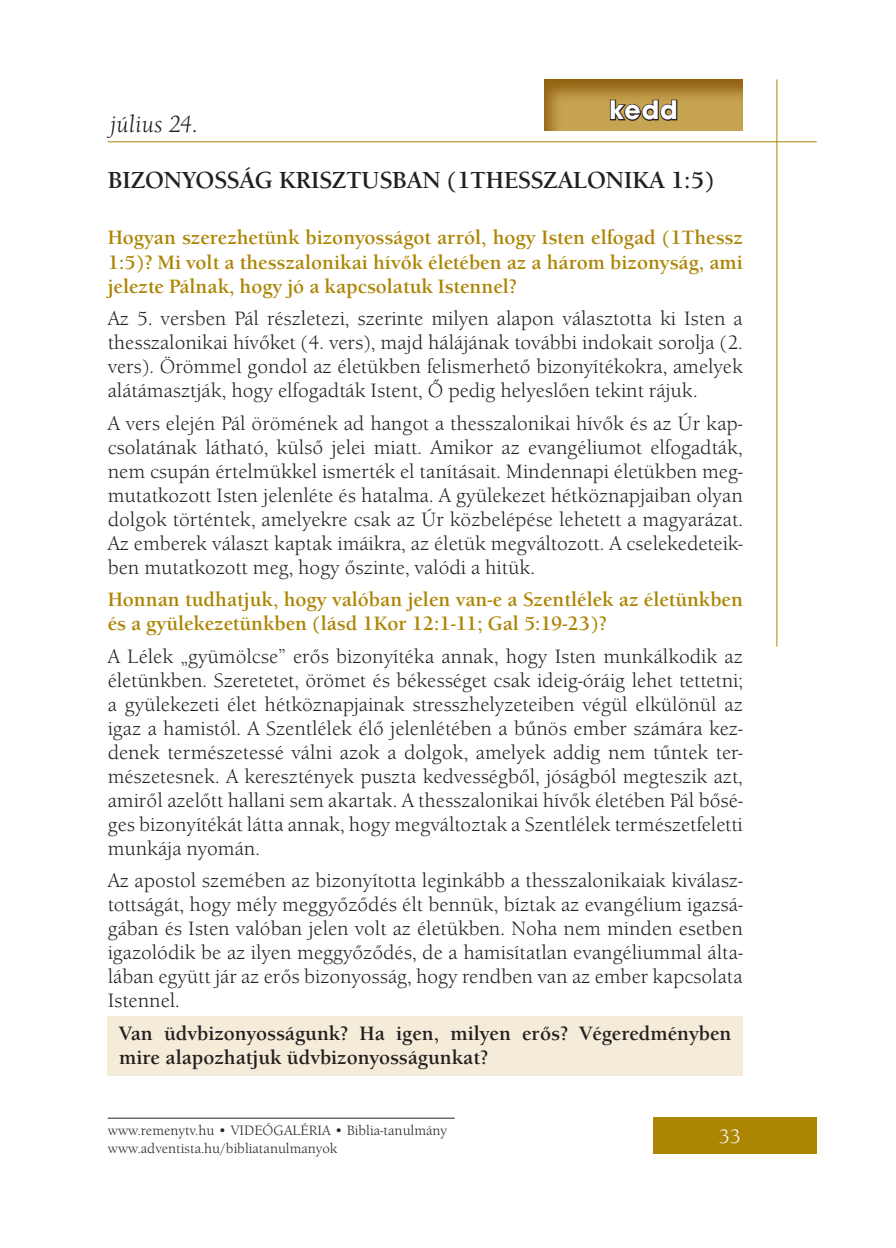
<style>
.page{position:relative;width:896px;height:1248px;background:#fff}
.page>*{position:absolute;margin:0;border:0;box-sizing:border-box;transform-origin:0 0}
.t1{font:700 28px "Avant Gar Got Itc TEE";color:#fff}
.t2{font:700 24px "Berkeley Old Sty Itc TEE";color:#231f20}
.t3{font:italic 24px "Berkeley Old Sty Itc TEE";color:#231f20}
.t4{font:20px/24px "Berkeley Old Sty Itc TEE";color:#231f20;text-align:justify}
.t5{font:700 20px/24px "Berkeley Old Sty Itc TEE";color:#ad8504;text-align:justify}
.t6{font:700 20px/24px "Berkeley Old Sty Itc TEE";color:#231f20}
.t7{font:20px "Berkeley Old Sty Itc TEE";color:#fff}
.t8{font:14px/18px "Berkeley Old Sty Itc TEE";color:#231f20}
</style>
<div class="page">
<div style="left:653px;top:1117px;width:163px;height:36px;background:#ad8504"></div>
<hr style="left:108px;top:141px;width:708px;height:1px;background:#ad8504">
<hr style="left:776px;top:79px;width:1px;height:567px;background:#ad8504">
<hr style="left:108px;top:1117px;width:346px;height:1px;background:#231f20">
<div style="left:108px;top:1016px;width:635px;height:60px;background:#f4ecd8"></div>
<svg style="left:544px;top:79px;width:199px;height:52px;background:#b58f3c"></svg>
<svg style="left:609px;top:99px;width:69px;height:23px;background:#7e693a"></svg>
<p class="t3" style="left:110px;top:110px;width:90px">július 24.</p>
<h1 class="t1" style="left:609px;top:93px;width:70px">kedd</h1>
<p class="t2" style="left:108px;top:166px;width:608px">BIZONYOSSÁG KRISZTUSBAN (1THESSZALONIKA 1:5)</p>
<p class="t5" style="left:108px;top:226px;width:637px">Hogyan szerezhetünk bizonyosságot arról, hogy Isten elfogad (1Thessz 1:5)? Mi volt a thesszalonikai hívők életében az a három bizonyság, ami jelezte Pálnak, hogy jó a kapcsolatuk Istennel?</p>
<p class="t4" style="left:108px;top:306px;width:636px">Az 5. versben Pál részletezi, szerinte milyen alapon választotta ki Isten a thesszalonikai hívőket (4. vers), majd hálájának további indokait sorolja (2. vers). Örömmel gondol az életükben felismerhető bizonyítékokra, amelyek alátámasztják, hogy elfogadták Istent, Ő pedig helyeslően tekint rájuk.</p>
<p class="t4" style="left:108px;top:411px;width:636px">A vers elején Pál örömének ad hangot a thesszalonikai hívők és az Úr kap&shy;csolatának látható, külső jelei miatt. Amikor az evangéliumot elfogadták, nem csupán értelmükkel ismerték el tanításait. Mindennapi életükben meg&shy;mutatkozott Isten jelenléte és hatalma. A gyülekezet hétköznapjaiban olyan dolgok történtek, amelyekre csak az Úr közbelépése lehetett a magyarázat.<br>Az emberek választ kaptak imáikra, az életük megváltozott. A cselekedeteik&shy;ben mutatkozott meg, hogy őszinte, valódi a hitük.</p>
<p class="t5" style="left:108px;top:587px;width:637px">Honnan tudhatjuk, hogy valóban jelen van-e a Szentlélek az életünkben és a gyülekezetünkben (lásd 1Kor 12:1-11; Gal 5:19-23)?</p>
<p class="t4" style="left:108px;top:644px;width:637px">A Lélek „gyümölcse” erős bizonyítéka annak, hogy Isten munkálkodik az életünkben. Szeretetet, örömet és békességet csak ideig-óráig lehet tettetni; a gyülekezeti élet hétköznapjainak stresszhelyzeteiben végül elkülönül az igaz a hamistól. A Szentlélek élő jelenlétében a bűnös ember számára kez&shy;denek természetessé válni azok a dolgok, amelyek addig nem tűntek ter&shy;mészetesnek. A keresztények puszta kedvességből, jóságból megteszik azt, amiről azelőtt hallani sem akartak. A thesszalonikai hívők életében Pál bősé&shy;ges bizonyítékát látta annak, hogy megváltoztak a Szentlélek természetfeletti munkája nyomán.</p>
<p class="t4" style="left:108px;top:868px;width:636px">Az apostol szemében az bizonyította leginkább a thesszalonikaiak kiválasz&shy;tottságát, hogy mély meggyőződés élt bennük, bíztak az evangélium igazsá&shy;gában és Isten valóban jelen volt az életükben. Noha nem minden esetben igazolódik be az ilyen meggyőződés, de a hamisítatlan evangéliummal álta&shy;lában együtt jár az erős bizonyosság, hogy rendben van az ember kapcsolata Istennel.</p>
<p class="t6" style="left:119px;top:1021px;width:614px">Van üdvbizonyosságunk? Ha igen, milyen erős? Végeredményben mire alapozhatjuk üdvbizonyosságunkat?</p>
<p class="t8" style="left:108px;top:1121px;width:341px">www.remenytv.hu • VIDEÓGALÉRIA • Biblia-tanulmány www.adventista.hu/bibliatanulmanyok</p>
<p class="t7" style="left:719px;top:1124px;width:23px">33</p>
</div>
